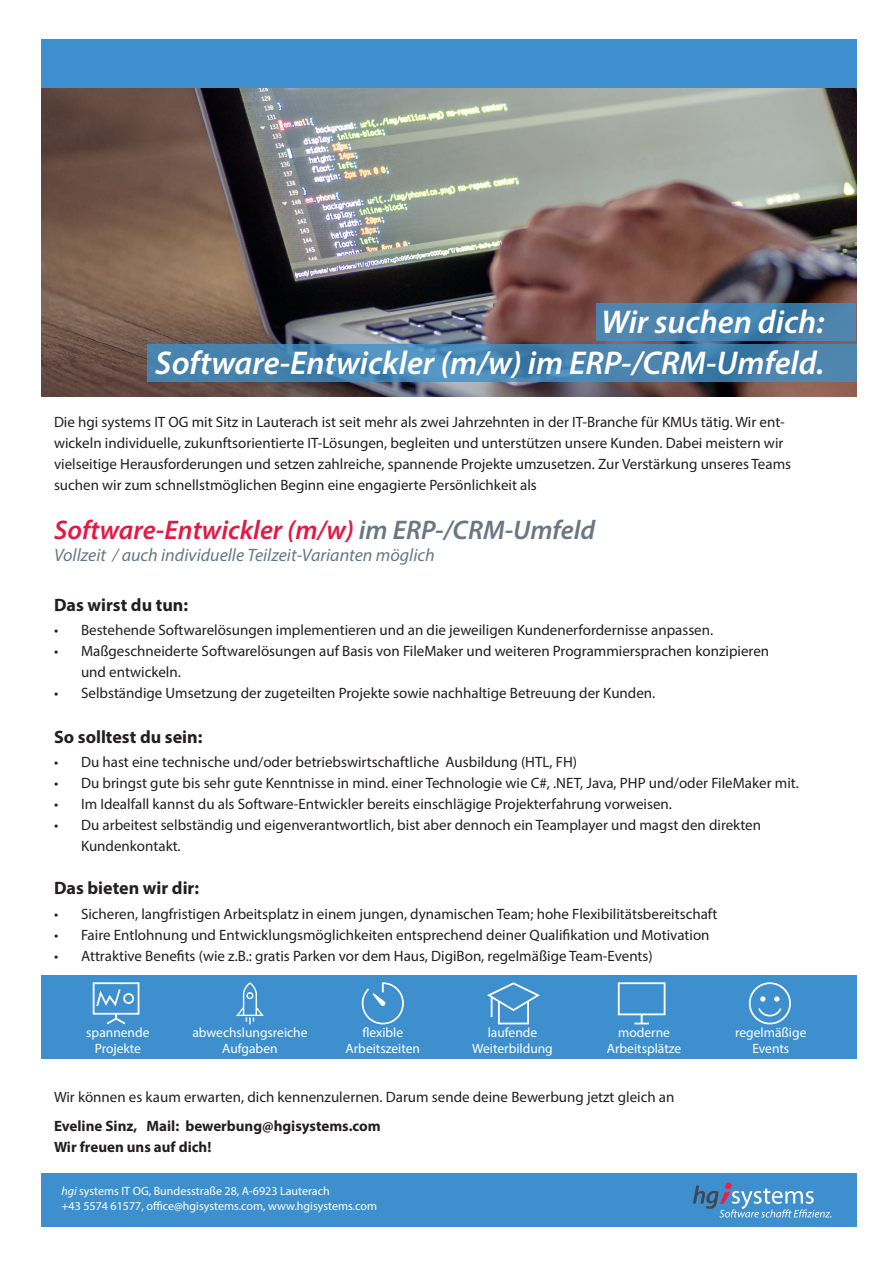
<style>
.page{position:relative;width:893px;height:1263px;background:#fff}
.page>*{position:absolute;margin:0;border:0;box-sizing:border-box;transform-origin:0 0}
.t1{font:italic 600 33px/40.5px "Myriad Pro";color:#fff;text-align:right}
.t2{font:italic 600 27px "Myriad Pro";color:#e31945}
.t3{font:italic 18px "Myriad Pro";color:#6a7782}
.t4{font:700 18px "Myriad Pro";color:#231f20}
.t5{font:15px/21px "Myriad Pro";color:#231f20}
.t6{font:700 15px/21px "Myriad Pro";color:#231f20}
.t7{font:13.5px/16.2px "Myriad Pro";color:#fff;text-align:center}
.t8{font:12px/14.4px "Myriad Pro";color:#fff}
.s1{color:#6a7782}
.s2{font-style:italic}
</style>
<div class="page">
<img style="left:41px;top:87px;width:815px;height:310px">
<div style="left:41px;top:39px;width:815px;height:48px;background:#3d90cd"></div>
<div style="left:41px;top:1174px;width:815px;height:53px;background:#3d90cd"></div>
<svg style="left:596px;top:303px;width:260px;height:38px;background:#4681ad"></svg>
<svg style="left:147px;top:345px;width:709px;height:37px;background:#4683b0"></svg>
<svg style="left:693px;top:1182px;width:138px;height:35px"></svg>
<div style="left:41px;top:975px;width:815px;height:84px;background:#3d90cd"></div>
<svg style="left:93px;top:982px;width:46px;height:42px"></svg>
<svg style="left:236px;top:982px;width:28px;height:42px"></svg>
<svg style="left:362px;top:982px;width:42px;height:42px"></svg>
<svg style="left:487px;top:982px;width:53px;height:42px"></svg>
<svg style="left:618px;top:982px;width:47px;height:42px"></svg>
<svg style="left:749px;top:982px;width:42px;height:42px"></svg>
<h1 class="t1" style="left:155px;top:301px;width:670px">Wir suchen dich:<br>Software-Entwickler (m/w) im ERP-/CRM-Umfeld.</h1>
<p class="t5" style="left:54px;top:411px;width:739px">Die hgi systems IT OG mit Sitz in Lauterach ist seit mehr als zwei Jahrzehnten in der IT-Branche für KMUs tätig. Wir ent&shy;wickeln individuelle, zukunftsorientierte IT-Lösungen, begleiten und unterstützen unsere Kunden. Dabei meistern wir vielseitige Herausforderungen und setzen zahlreiche, spannende Projekte umzusetzen. Zur Verstärkung unseres Teams suchen wir zum schnellstmöglichen Beginn eine engagierte Persönlichkeit als</p>
<h2 class="t2" style="left:54px;top:513px;width:543px">Software-Entwickler (m/w) <span class="s1">im ERP-/CRM-Umfeld</span></h2>
<p class="t3" style="left:54px;top:543px;width:382px">Vollzeit / auch individuelle Teilzeit-Varianten möglich</p>
<p class="t4" style="left:54px;top:593px;width:136px">Das wirst du tun:</p>
<p class="t5" style="left:54px;top:619px;width:661px">• Bestehende Softwarelösungen implementieren und an die jeweiligen Kundenerfordernisse anpassen.</p>
<p class="t5" style="left:81px;top:640px;width:690px;text-indent:-27px">• Maßgeschneiderte Softwarelösungen auf Basis von FileMaker und weiteren Programmiersprachen konzipieren und entwickeln.</p>
<p class="t5" style="left:54px;top:682px;width:603px">• Selbständige Umsetzung der zugeteilten Projekte sowie nachhaltige Betreuung der Kunden.</p>
<p class="t4" style="left:54px;top:725px;width:150px">So solltest du sein:</p>
<p class="t5" style="left:54px;top:751px;width:525px">• Du hast eine technische und/oder betriebswirtschaftliche Ausbildung (HTL, FH)</p>
<p class="t5" style="left:54px;top:772px;width:746px">• Du bringst gute bis sehr gute Kenntnisse in mind. einer Technologie wie C#, .NET, Java, PHP und/oder FileMaker mit.</p>
<p class="t5" style="left:54px;top:793px;width:619px">• Im Idealfall kannst du als Software-Entwickler bereits einschlägige Projekterfahrung vorweisen.</p>
<p class="t5" style="left:81px;top:814px;width:681px;text-indent:-27px">• Du arbeitest selbständig und eigenverantwortlich, bist aber dennoch ein Teamplayer und magst den direkten<br>Kundenkontakt.</p>
<p class="t4" style="left:54px;top:876px;width:147px">Das bieten wir dir:</p>
<p class="t5" style="left:54px;top:903px;width:665px">• Sicheren, langfristigen Arbeitsplatz in einem jungen, dynamischen Team; hohe Flexibilitätsbereitschaft</p>
<p class="t5" style="left:54px;top:924px;width:657px">• Faire Entlohnung und Entwicklungsmöglichkeiten entsprechend deiner Qualifikation und Motivation</p>
<p class="t5" style="left:54px;top:945px;width:600px">• Attraktive Benefits (wie z.B.: gratis Parken vor dem Haus, DigiBon, regelmäßige Team-Events)</p>
<p class="t7" style="left:86px;top:1024px;width:65px">spannende<br>Projekte</p>
<p class="t7" style="left:192px;top:1024px;width:117px">abwechslungsreiche<br>Aufgaben</p>
<p class="t7" style="left:346px;top:1024px;width:76px">flexible<br>Arbeitszeiten</p>
<p class="t7" style="left:472px;top:1024px;width:82px">laufende<br>Weiterbildung</p>
<p class="t7" style="left:607px;top:1024px;width:76px">moderne<br>Arbeitsplätze</p>
<p class="t7" style="left:735px;top:1024px;width:73px">regelmäßige<br>Events</p>
<p class="t5" style="left:54px;top:1086px;width:622px">Wir können es kaum erwarten, dich kennenzulernen. Darum sende deine Bewerbung jetzt gleich an</p>
<p class="t6" style="left:54px;top:1115px;width:328px">Eveline Sinz, Mail: bewerbung@hgisystems.com<br>Wir freuen uns auf dich!</p>
<p class="t8" style="left:61px;top:1184px;width:317px"><span class="s2">hgi</span> systems IT OG, Bundesstraße 28, A-6923 Lauterach<br>+43 5574 61577, office@hgisystems.com, www.hgisystems.com</p>
</div>
